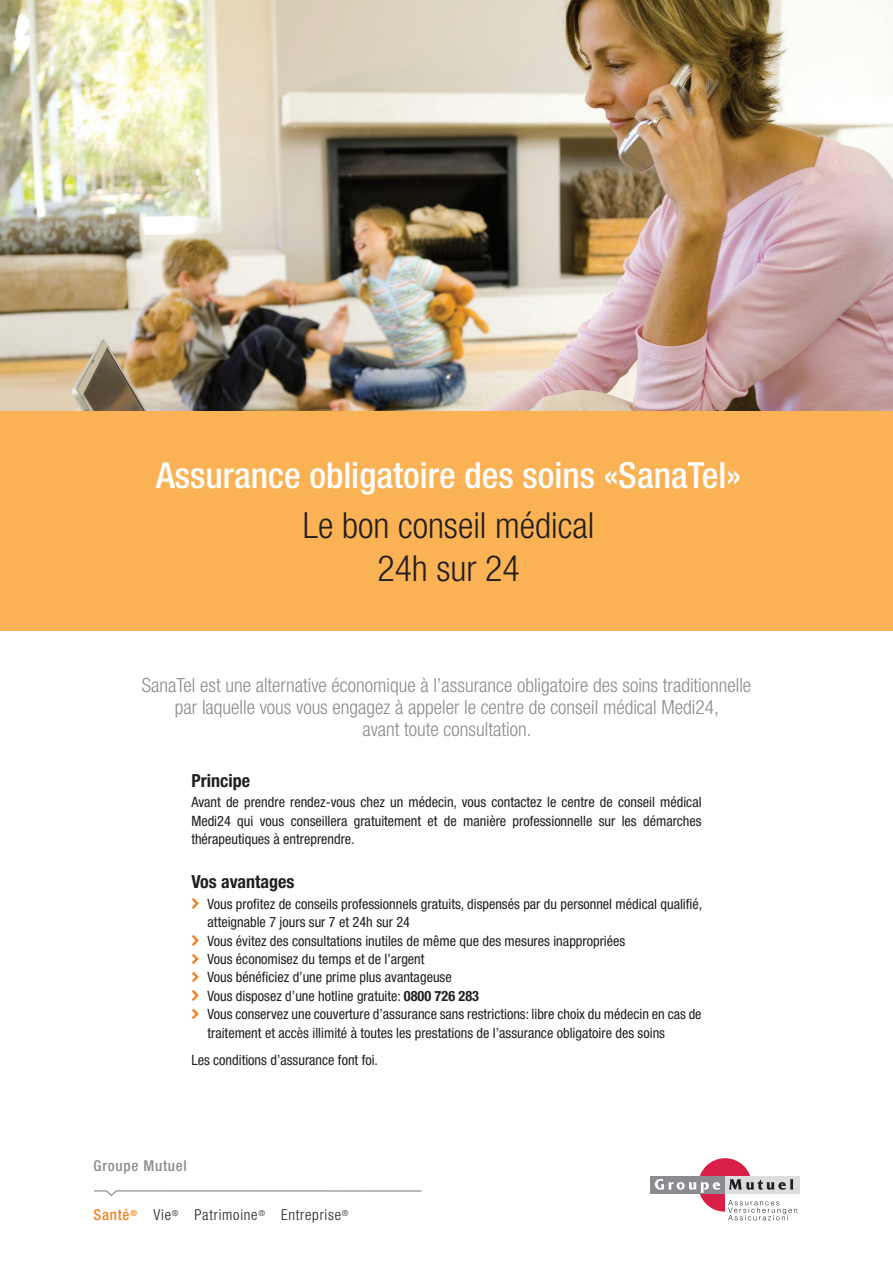
<style>
.page{position:relative;width:893px;height:1263px;background:#fff}
.page>*{position:absolute;margin:0;border:0;box-sizing:border-box;transform-origin:0 0}
.t1{font:500 condensed 36px "Helvetica Neue LT";color:#fff}
.t2{font:300 condensed 36px/43.2px "Helvetica Neue LT";color:#231f20;text-align:center}
.t3{font:300 condensed 19.5px/21.8px "Helvetica Neue LT";color:#8a8c8f;text-align:center}
.t4{font:700 condensed 18px "Helvetica Neue LT";color:#231f20}
.t5{font:300 condensed 15px "Helvetica Neue LT";letter-spacing:.05em;color:#231f20}
.t6{font:500 condensed 15px "Helvetica Neue LT";letter-spacing:.05em;color:#8a8c8f}
.t7{font:500 condensed 15px "Helvetica Neue LT";letter-spacing:.05em;color:#f58220}
.t8{font:condensed 14.25px/18.3px "Helvetica Neue LT";color:#231f20;text-align:justify}
.s1{font-weight:700}
</style>
<div class="page">
<img style="left:0;top:0;width:893px;height:411px">
<svg style="left:191px;top:898px;width:8px;height:11px"></svg>
<svg style="left:191px;top:935px;width:8px;height:11px"></svg>
<svg style="left:191px;top:953px;width:8px;height:11px"></svg>
<svg style="left:191px;top:972px;width:8px;height:10px"></svg>
<svg style="left:191px;top:990px;width:8px;height:11px"></svg>
<svg style="left:191px;top:1008px;width:8px;height:11px"></svg>
<div style="left:0;top:411px;width:893px;height:219px;background:#fbb254"></div>
<svg style="left:94px;top:1190px;width:327px;height:6px"></svg>
<div style="left:651px;top:1176px;width:74px;height:18px;background:#8a8c8f"></div>
<div style="left:725px;top:1176px;width:74px;height:18px;background:#dcdddf"></div>
<svg style="left:655px;top:1158px;width:142px;height:62px"></svg>
<h1 class="t1" style="left:156px;top:454px;width:586px">Assurance obligatoire des soins «SanaTel»</h1>
<h1 class="t2" style="left:303px;top:503px;width:293px">Le bon conseil médical<br>24h sur 24</h1>
<h2 class="t3" style="left:142px;top:674px;width:611px">SanaTel est une alternative économique à l’assurance obligatoire des soins traditionnelle par laquelle vous vous engagez à appeler le centre de conseil médical Medi24,<br>avant toute consultation.</h2>
<p class="t4" style="left:191px;top:770px;width:60px">Principe</p>
<p class="t8" style="left:191px;top:793px;width:512px">Avant de prendre rendez-vous chez un médecin, vous contactez le centre de conseil médical Medi24 qui vous conseillera gratuitement et de manière professionnelle sur les démarches thérapeutiques à entreprendre.</p>
<p class="t4" style="left:191px;top:871px;width:105px">Vos avantages</p>
<p class="t8" style="left:207px;top:895px;width:496px;text-align:left">Vous profitez de conseils professionnels gratuits, dispensés par du personnel médical qualifié, atteignable 7 jours sur 7 et 24h sur 24<br>Vous évitez des consultations inutiles de même que des mesures inappropriées<br>Vous économisez du temps et de l’argent<br>Vous bénéficiez d’une prime plus avantageuse<br>Vous disposez d’une hotline gratuite: <span class="s1">0800 726 283<br></span>Vous conservez une couverture d’assurance sans restrictions: libre choix du médecin en cas de traitement et accès illimité à toutes les prestations de l’assurance obligatoire des soins</p>
<p class="t8" style="left:191px;top:1051px;width:188px">Les conditions d’assurance font foi.</p>
<p class="t6" style="left:94px;top:1157px;width:95px">Groupe Mutuel</p>
<p class="t7" style="left:94px;top:1206px;width:45px">Santé<sup>®</sup></p>
<p class="t5" style="left:154px;top:1206px;width:26px">Vie<sup>®</sup></p>
<p class="t5" style="left:194px;top:1206px;width:72px">Patrimoine<sup>®</sup></p>
<p class="t5" style="left:281px;top:1206px;width:69px">Entreprise<sup>®</sup></p>
</div>
